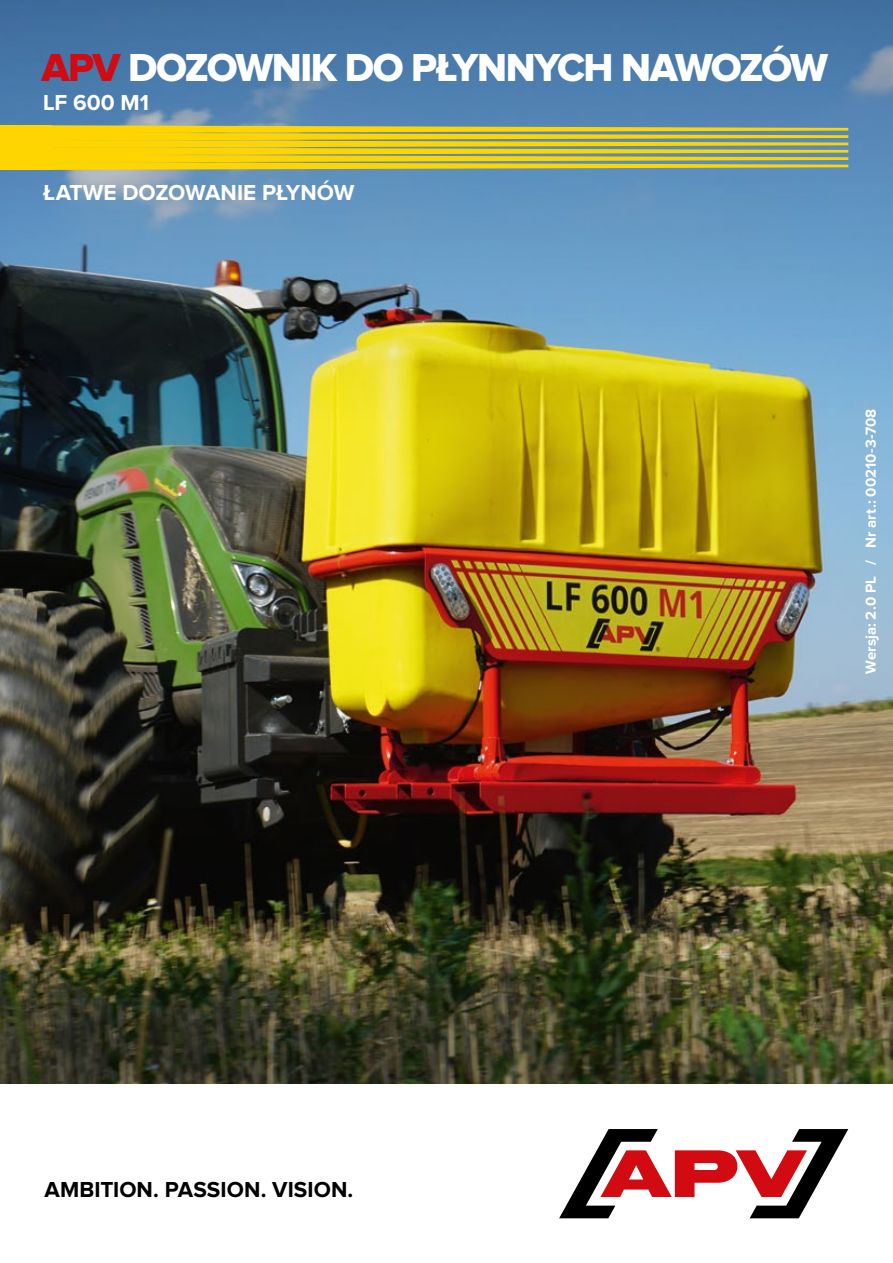
<style>
.page{position:relative;width:893px;height:1263px;background:#fff}
.page>*{position:absolute;margin:0;border:0;box-sizing:border-box;transform-origin:0 0}
.t1{font:40.5px "Proxima Nova Extrabld";letter-spacing:-.04em;color:#fff}
.t2{font:700 22.5px "Proxima Nova";color:#fff}
.t3{font:700 22.5px "Proxima Nova";color:#000}
.t4{font:700 15px "Proxima Nova";letter-spacing:.005em;color:#fff}
.s1{color:#d20a11}
</style>
<div class="page">
<img style="left:0;top:421px;width:893px;height:663px">
<svg style="left:0;top:0;width:893px;height:421px;background:#638896"></svg>
<svg style="left:559px;top:1129px;width:289px;height:89px"></svg>
<svg style="left:51px;top:125px;width:797px;height:45px;background:#cebf37"></svg>
<div style="left:0;top:125px;width:51px;height:45px;background:#ffd500"></div>
<h1 class="t1" style="left:41px;top:49px;width:788px"><span class="s1">APV</span> DOZOWNIK DO PŁYNNYCH NAWOZÓW</h1>
<h2 class="t2" style="left:43px;top:90px;width:107px">LF 600 M1</h2>
<h2 class="t2" style="left:43px;top:180px;width:313px">ŁATWE DOZOWANIE PŁYNÓW</h2>
<p class="t4" style="left:862px;top:674px;width:267px;rotate:-90deg">Wersja: 2.0 PL / Nr art.: 00210-3-708</p>
<h2 class="t3" style="left:45px;top:1177px;width:310px">AMBITION. PASSION. VISION.</h2>
</div>
